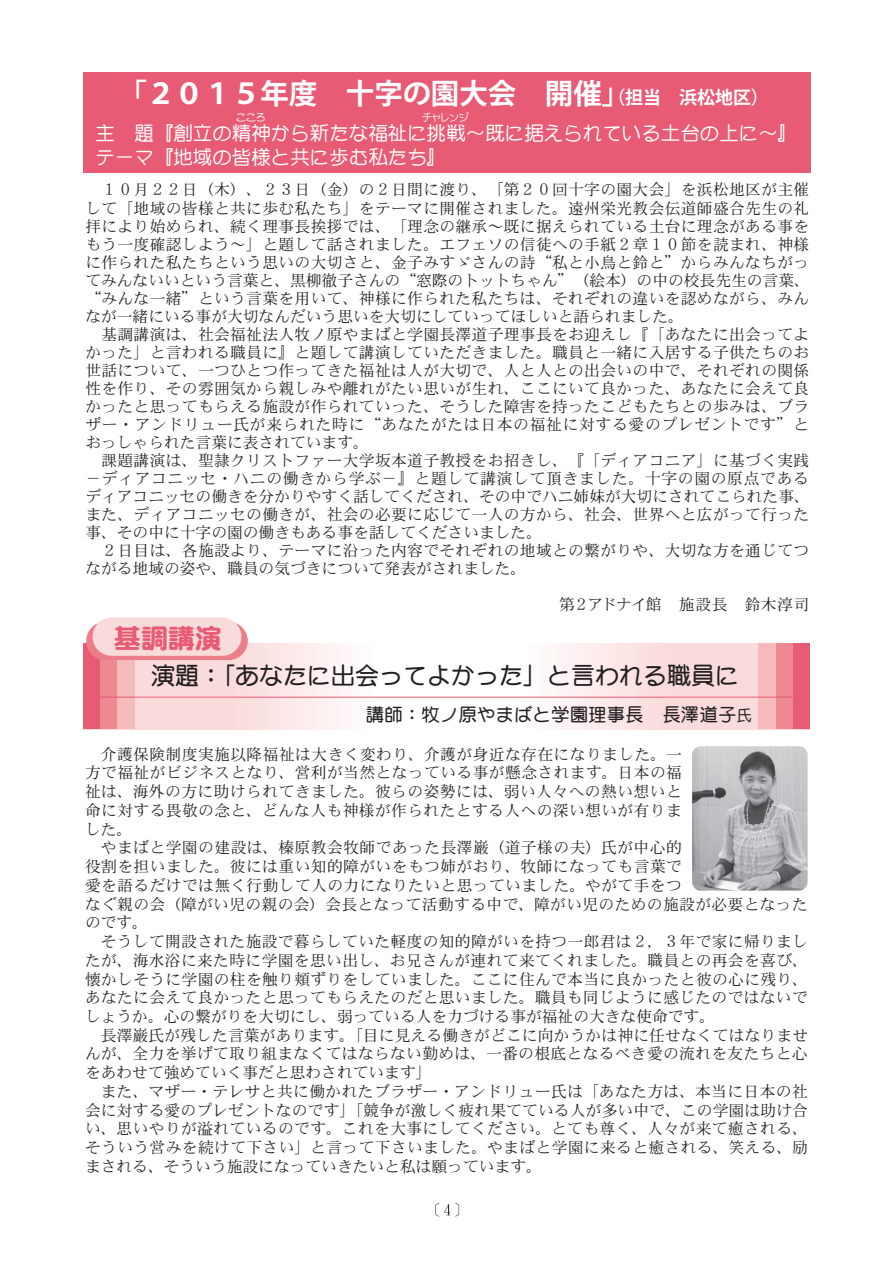
<style>
.page{position:relative;width:893px;height:1263px;background:#fff}
.page>*{position:absolute;margin:0;border:0;box-sizing:border-box;transform-origin:0 0}
.t1{font:700 28.5px "Koz Go Pro";color:#fff}
.t2{font:27px "DF Maru Gothic Std W9";color:#e85b74}
.t3{font:24px "DF Maru Gothic Std W7";color:#231f20}
.t4{font:19.5px/24px "DF Maru Gothic Std W5";color:#fff}
.t5{font:18px "DF Maru Gothic Std W7";letter-spacing:.03em;color:#231f20}
.t6{font:700 18px "Koz Go Pro";color:#fff}
.t7{font:15.75px/18.8px "DFHS Mincho Std W3";letter-spacing:.02em;color:#231f20}
.t8{font:15.75px "DFHS Mincho Std W3";letter-spacing:-.035em;color:#231f20}
.t9{font:10.5px "DF Maru Gothic Std W5";letter-spacing:-.105em;color:#fff}
.s1{font-size:18px}
.s2{font-size:15px}
</style>
<div class="page">
<svg style="left:435px;top:1203px;width:24px;height:14px"></svg>
<div style="left:83px;top:72px;width:727px;height:101px;background:#e85b74"></div>
<svg style="left:135px;top:644px;width:623px;height:85px"></svg>
<div style="left:84px;top:644px;width:17px;height:85px;background:#e85b74"></div>
<div style="left:101px;top:644px;width:17px;height:85px;background:#ee8891"></div>
<div style="left:118px;top:644px;width:17px;height:85px;background:#f5babc"></div>
<div style="left:792px;top:644px;width:17px;height:85px;background:#e85b74"></div>
<div style="left:775px;top:644px;width:17px;height:85px;background:#ee8891"></div>
<div style="left:758px;top:644px;width:17px;height:85px;background:#f5babc"></div>
<hr style="left:84px;top:697px;width:725px;height:1px;background:#e85b74">
<div style="left:86px;top:622px;width:162px;height:38px;background:#ec7e89;border-radius:19px"></div>
<div style="left:93px;top:617px;width:148px;height:39px;background:#fadbdb;border-radius:19px"></div>
<img style="left:692px;top:746px;width:116px;height:144px">
<p class="t1" style="left:119px;top:75px;width:513px">「２０１５年度　十字の園大会　開催」<span class="s1">（</span></p>
<p class="t4" style="left:95px;top:121px;width:704px">主　題『創立の精神から新たな福祉に挑戦～既に据えられている土台の上に~『テーマ『地域の皆様と共に歩む私たち『</p>
<p class="t6" style="left:625px;top:85px;width:145px">担当　浜松地区(</p>
<p class="t9" style="left:422px;top:112px;width:48px">チャレンジ</p>
<p class="t9" style="left:236px;top:112px;width:32px">こころ</p>
<p class="t7" style="left:85px;top:181px;width:726px;line-height:18px">　１０月２２日（木）、２３日（金）の２日間に渡り、「第２０回十字の園大会」を浜松地区が主催して「地域の皆様と共に歩む私たち」をテーマに開催されました。遠州栄光教会伝道師盛合先生の礼拝により始められ、続く理事長挨拶では、「理念の継承～既に据えられている土台に理念がある事をもう一度確認しよう～」と題して話されました。エフェソの信徒への手紙２章１０節を読まれ、神様に作られた私たちという思いの大切さと、金子みすゞさんの詩“私と小鳥と鈴と”からみんなちがってみんないいという言葉と、黒柳徹子さんの“窓際のトットちゃん”（絵本）の中の校長先生の言葉、“みんな一緒”という言葉を用いて、神様に作られた私たちは、それぞれの違いを認めながら、みんなが一緒にいる事が大切なんだいう思いを大切にしていってほしいと語られました。<br>　基調講演は、社会福祉法人牧ノ原やまばと学園長澤道子理事長をお迎えし『「あなたに出会ってよかった」と言われる職員に』と題して講演していただきました。職員と一緒に入居する子供たちのお世話について、一つひとつ作ってきた福祉は人が大切で、人と人との出会いの中で、それぞれの関係性を作り、その雰囲気から親しみや離れがたい思いが生れ、ここにいて良かった、あなたに会えて良かったと思ってもらえる施設が作られていった、そうした障害を持ったこどもたちとの歩みは、ブラザー・アンドリュー氏が来られた時に“あなたがたは日本の福祉に対する愛のプレゼントです”とおっしゃられた言葉に表されています。<br>　課題講演は、聖隷クリストファー大学坂本道子教授をお招きし、『「ディアコニア」に基づく実践－ディアコニッセ・ハニの働きから学ぶ－』と題して講演して頂きました。十字の園の原点であるディアコニッセの働きを分かりやすく話してくだされ、その中でハニ姉妹が大切にされてこられた事、また、ディアコニッセの働きが、社会の必要に応じて一人の方から、社会、世界へと広がって行った事、その中に十字の園の働きもある事を話してくださいました。<br>　２日目は、各施設より、テーマに沿った内容でそれぞれの地域との繋がりや、大切な方を通じてつながる地域の姿や、職員の気づきについて発表がされました。</p>
<p class="t8" style="left:559px;top:595px;width:252px">第２アドナイ館　施設長　鈴木淳司</p>
<p class="t2" style="left:114px;top:624px;width:109px">基調講演</p>
<p class="t3" style="left:151px;top:662px;width:590px">演題「：あなたに出会ってよかった」と言われる職員に</p>
<p class="t5" style="left:366px;top:704px;width:387px">講師：牧ノ原やまばと学園理事長　長澤道子<span class="s2">氏</span></p>
<p class="t7" style="left:85px;top:744px;width:725px">　介護保険制度実施以降福祉は大きく変わり、介護が身近な存在になりました。一<br>方で福祉がビジネスとなり、営利が当然となっている事が懸念されます。日本の福<br>祉は、海外の方に助けられてきました。彼らの姿勢には、弱い人々への熱い想いと<br>命に対する畏敬の念と、どんな人も神様が作られたとする人への深い想いが有りま<br>した。<br>　やまばと学園の建設は、榛原教会牧師であった長澤巌（道子様の夫）氏が中心的<br>役割を担いました。彼には重い知的障がいをもつ姉がおり、牧師になっても言葉で<br>愛を語るだけでは無く行動して人の力になりたいと思っていました。やがて手をつ<br>なぐ親の会（障がい児の親の会）会長となって活動する中で、障がい児のための施設が必要となったのです。<br>　そうして開設された施設で暮らしていた軽度の知的障がいを持つ一郎君は２，３年で家に帰りましたが、海水浴に来た時に学園を思い出し、お兄さんが連れて来てくれました。職員との再会を喜び、懐かしそうに学園の柱を触り頬ずりをしていました。ここに住んで本当に良かったと彼の心に残り、あなたに会えて良かったと思ってもらえたのだと思いました。職員も同じように感じたのではないでしょうか。心の繋がりを大切にし、弱っている人を力づける事が福祉の大きな使命です。<br>　長澤巌氏が残した言葉があります。「目に見える働きがどこに向かうかは神に任せなくてはなりませんが、全力を挙げて取り組まなくてはならない勤めは、一番の根底となるべき愛の流れを友たちと心をあわせて強めていく事だと思わされています「<br>　また、マザー・テレサと共に働かれたブラザー・アンドリュー氏は「あなた方は、本当に日本の社会に対する愛のプレゼントなのです」「競争が激しく疲れ果てている人が多い中で、この学園は助け合い、思いやりが溢れているのです。これを大事にしてください。とても尊く、人々が来て癒される、そういう営みを続けて下さい」と言って下さいました。やまばと学園に来ると癒される、笑える、励まされる、そういう施設になっていきたいと私は願っています。</p>
</div>
